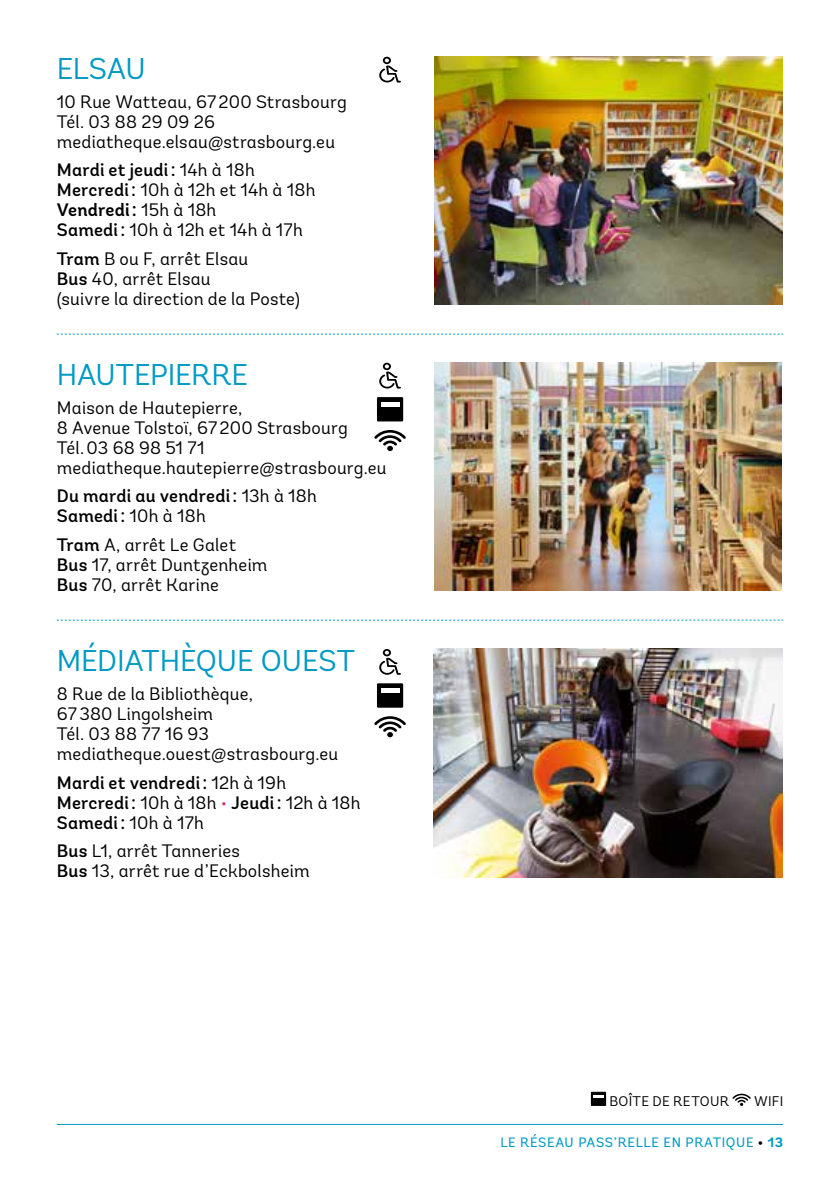
<style>
.page{position:relative;width:840px;height:1191px;background:#fff}
.page>*{position:absolute;margin:0;border:0;box-sizing:border-box;transform-origin:0 0}
.t1{font:30px "Andes";letter-spacing:-.005em;color:#009ac4}
.t2{font:18px/20px "Andes";letter-spacing:.01em;color:#000}
.t3{font:500 18px/20px "Andes";letter-spacing:.01em;color:#000}
.t4{font:14px "Andes";letter-spacing:.025em;color:#000}
.t5{font:13.6px "Andes";letter-spacing:.05em;color:#009ac4}
.s1{font-weight:500}
.s2{font-weight:600}
.s3{font-weight:400}
.s4{font-weight:400;color:#da3383}
.s5{font-weight:700;color:#000}
.s6{font-weight:700}
</style>
<div class="page">
<hr style="left:57px;top:1124px;width:725px;height:1px;background:#009ac4">
<svg style="left:57px;top:334px;width:725px;height:1px"></svg>
<svg style="left:57px;top:620px;width:725px;height:1px"></svg>
<img style="left:434px;top:363px;width:347px;height:228px">
<div style="left:590px;top:1091px;width:15px;height:15px;background:#000"></div>
<svg style="left:593px;top:1095px;width:10px;height:2px"></svg>
<svg style="left:732px;top:1093px;width:18px;height:13px"></svg>
<img style="left:433px;top:649px;width:349px;height:228px">
<svg style="left:374px;top:716px;width:32px;height:21px"></svg>
<div style="left:377px;top:683px;width:26px;height:24px;background:#000"></div>
<div style="left:380px;top:688px;width:19px;height:5px;background:#fff"></div>
<svg style="left:379px;top:649px;width:21px;height:26px"></svg>
<svg style="left:374px;top:430px;width:32px;height:21px"></svg>
<div style="left:377px;top:397px;width:26px;height:24px;background:#000"></div>
<div style="left:380px;top:402px;width:19px;height:5px;background:#fff"></div>
<svg style="left:379px;top:363px;width:21px;height:25px"></svg>
<img style="left:434px;top:57px;width:348px;height:248px">
<svg style="left:379px;top:57px;width:21px;height:26px"></svg>
<h1 class="t1" style="left:57px;top:51px;width:90px">ELSAU</h1>
<p class="t2" style="left:57px;top:91px;width:291px">10 Rue Watteau, 67200 Strasbourg<br>Tél. 03 88 29 09 26 mediatheque.elsau@strasbourg.eu</p>
<p class="t2" style="left:57px;top:160px;width:260px"><span class="s1">Mardi et jeudi:</span> 14h à 18h<br><span class="s1">Mercredi:</span> 10h à 12h et 14h à 18h<br><span class="s2">Vendredi:</span> 15h à 18h<br><span class="s1">Samedi:</span> 10h à 12h et 14h à 17h</p>
<p class="t2" style="left:57px;top:249px;width:244px"><span class="s1">Tram</span> B ou F, arrêt Elsau<br><span class="s1">Bus</span> 40, arrêt Elsau<br>(suivre la direction de la Poste)</p>
<h1 class="t1" style="left:57px;top:357px;width:193px">HAUTEPIERRE</h1>
<p class="t2" style="left:57px;top:397px;width:331px">Maison de Hautepierre,<br>8 Avenue Tolstoï, 67200 Strasbourg<br>Tél.03 68 98 51 71 mediatheque.hautepierre@strasbourg.eu</p>
<p class="t3" style="left:57px;top:486px;width:261px">Du mardi au vendredi: <span class="s3">13h à 18h<br></span>Samedi: <span class="s3">10h à 18h</span></p>
<p class="t2" style="left:57px;top:534px;width:212px"><span class="s1">Tram</span> A, arrêt Le Galet<br><span class="s1">Bus</span> 17, arrêt Duntzenheim<br><span class="s1">Bus</span> 70, arrêt Karine</p>
<h1 class="t1" style="left:57px;top:643px;width:299px">MÉDIATHÈQUE OUEST</h1>
<p class="t2" style="left:57px;top:684px;width:283px">8 Rue de la Bibliothèque,<br>67380 Lingolsheim<br>Tél. 03 88 77 16 93 mediatheque.ouest@strasbourg.eu</p>
<p class="t3" style="left:57px;top:772px;width:305px">Mardi et vendredi: <span class="s3">12h à 19h<br></span>Mercredi: <span class="s3">10h à 18h</span> <span class="s4">•</span> Jeudi: <span class="s3">12h à 18h<br></span>Samedi: <span class="s3">10h à 17h</span></p>
<p class="t2" style="left:57px;top:841px;width:254px"><span class="s1">Bus</span> L1, arrêt Tanneries<br><span class="s1">Bus</span> 13, arrêt rue d’Eckbolsheim</p>
<p class="t4" style="left:609px;top:1092px;width:121px">BOÎTE DE RETOUR</p>
<p class="t4" style="left:753px;top:1092px;width:31px">WIFI</p>
<p class="t5" style="left:500px;top:1134px;width:284px">LE RÉSEAU PASS’RELLE EN PRATIQUE <span class="s5">•</span> <span class="s6">13</span></p>
</div>
